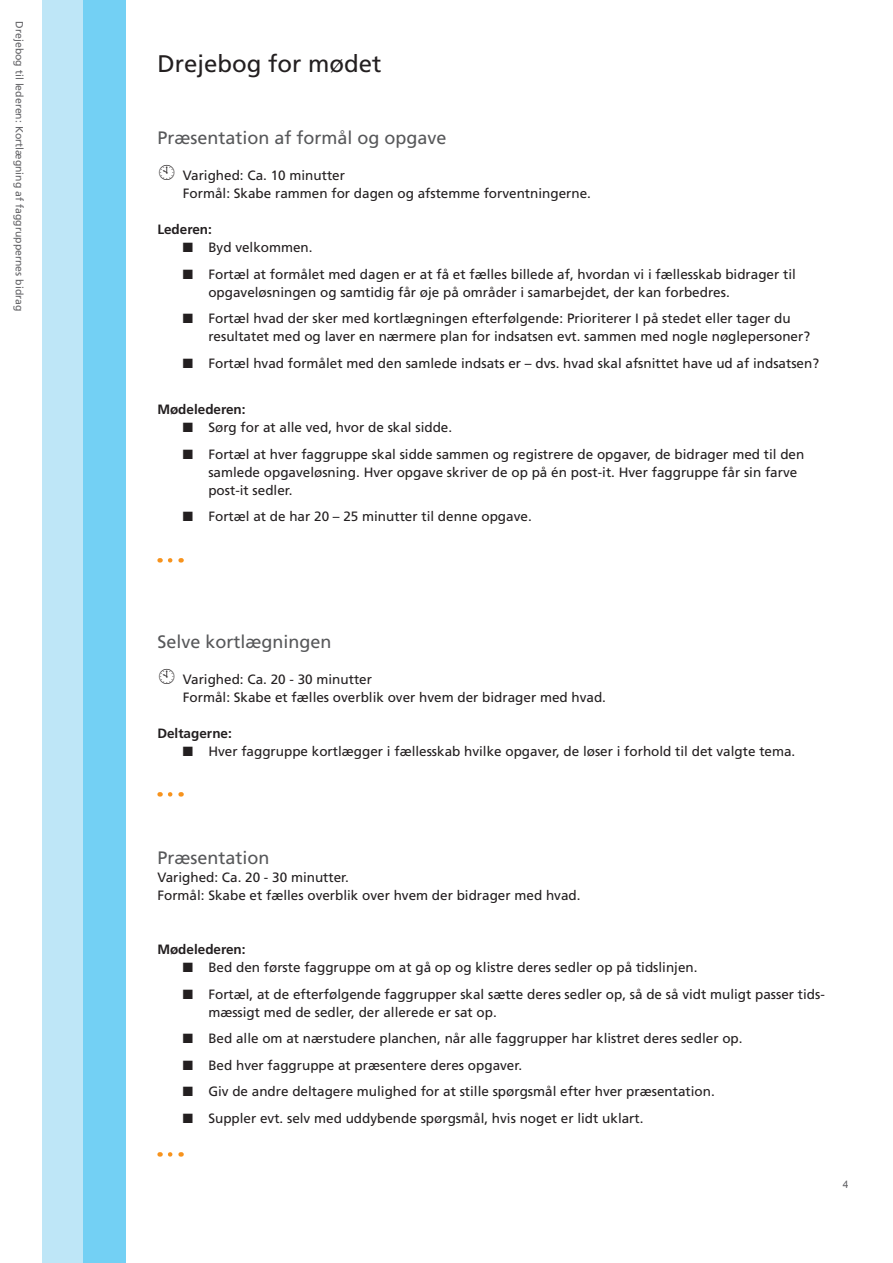
<style>
.page{position:relative;width:893px;height:1263px;background:#fff}
.page>*{position:absolute;margin:0;border:0;box-sizing:border-box;transform-origin:0 0}
.t1{font:24px "Frutiger";color:#231f20}
.t2{font:18px "Frutiger";color:#57585a}
.brød{font:13.5px/18px "Frutiger";color:#231f20}
.brød_bullets__kun_in{font:13.5px "Frutiger";color:#231f20}
.t3{font:700 13.5px "Frutiger";color:#231f20}
.t4{font:10.5px "Frutiger";color:#636366}
.t5{font:10.5px "Arial";color:#636366}
</style>
<div class="page">
<div style="left:82px;top:0;width:44px;height:1263px;background:#73d0f4"></div>
<div style="left:42px;top:0;width:40px;height:1263px;background:#bee6f7"></div>
<svg style="left:170px;top:558px;width:3px;height:5px"></svg>
<svg style="left:170px;top:792px;width:3px;height:5px"></svg>
<svg style="left:170px;top:1152px;width:3px;height:5px"></svg>
<p class="t4" style="left:26px;top:21px;width:291px;rotate:90deg">Drejebog til lederen: Kortlægning af faggruppernes bidrag</p>
<h1 class="t1" style="left:157px;top:49px;width:226px">Drejebog for mødet</h1>
<h2 class="t2" style="left:157px;top:127px;width:291px">Præsentation af formål og opgave</h2>
<p class="brød" style="left:183px;top:166px;width:164px">Varighed: Ca. 10 minutter</p>
<p class="brød_bullets__kun_in" style="left:183px;top:185px;width:410px">Formål: Skabe rammen for dagen og afstemme forventningerne.</p>
<h4 class="t3" style="left:157px;top:221px;width:56px">Lederen:</h4>
<p class="brød" style="left:183px;top:238px;width:131px">■ Byd velkommen.</p>
<p class="brød" style="left:208px;top:265px;width:589px;text-indent:-26px">■ Fortæl at formålet med dagen er at få et fælles billede af, hvordan vi i fællesskab bidrager til opgaveløsningen og samtidig får øje på områder i samarbejdet, der kan forbedres.</p>
<p class="brød" style="left:208px;top:309px;width:603px;text-indent:-26px">■ Fortæl hvad der sker med kortlægningen efterfølgende: Prioriterer I på stedet eller tager du resultatet med og laver en nærmere plan for indsatsen evt. sammen med nogle nøglepersoner?</p>
<p class="brød" style="left:183px;top:354px;width:638px">■ Fortæl hvad formålet med den samlede indsats er – dvs. hvad skal afsnittet have ud af indsatsen?</p>
<h4 class="t3" style="left:157px;top:401px;width:90px">Mødelederen:</h4>
<p class="brød" style="left:183px;top:418px;width:271px">■ Sørg for at alle ved, hvor de skal sidde.</p>
<p class="brød" style="left:208px;top:445px;width:597px;text-indent:-26px">■ Fortæl at hver faggruppe skal sidde sammen og registrere de opgaver, de bidrager med til den samlede opgaveløsning. Hver opgave skriver de op på én post-it. Hver faggruppe får sin farve post-it sedler.</p>
<p class="brød" style="left:183px;top:507px;width:350px">■ Fortæl at de har 20 – 25 minutter til denne opgave.</p>
<h2 class="t2" style="left:157px;top:631px;width:176px">Selve kortlægningen</h2>
<p class="brød" style="left:183px;top:670px;width:191px">Varighed: Ca. 20 - 30 minutter</p>
<p class="brød_bullets__kun_in" style="left:183px;top:689px;width:425px">Formål: Skabe et fælles overblik over hvem der bidrager med hvad.</p>
<h4 class="t3" style="left:157px;top:725px;width:76px">Deltagerne:</h4>
<p class="brød" style="left:183px;top:742px;width:614px">■ Hver faggruppe kortlægger i fællesskab hvilke opgaver, de løser i forhold til det valgte tema.</p>
<h2 class="t2" style="left:157px;top:847px;width:114px">Præsentation</h2>
<p class="brød" style="left:157px;top:868px;width:193px">Varighed: Ca. 20 - 30 minutter.</p>
<p class="brød" style="left:157px;top:886px;width:425px">Formål: Skabe et fælles overblik over hvem der bidrager med hvad.</p>
<h4 class="t3" style="left:157px;top:941px;width:90px">Mødelederen:</h4>
<p class="brød" style="left:183px;top:958px;width:516px">■ Bed den første faggruppe om at gå op og klistre deres sedler op på tidslinjen.</p>
<p class="brød" style="left:208px;top:985px;width:618px;text-indent:-26px">■ Fortæl, at de efterfølgende faggrupper skal sætte deres sedler op, så de så vidt muligt passer tids&shy;mæssigt med de sedler, der allerede er sat op.</p>
<p class="brød" style="left:183px;top:1029px;width:561px">■ Bed alle om at nærstudere planchen, når alle faggrupper har klistret deres sedler op.</p>
<p class="brød" style="left:183px;top:1056px;width:341px">■ Bed hver faggruppe at præsentere deres opgaver.</p>
<p class="brød" style="left:183px;top:1082px;width:533px">■ Giv de andre deltagere mulighed for at stille spørgsmål efter hver præsentation.</p>
<p class="brød" style="left:183px;top:1109px;width:462px">■ Suppler evt. selv med uddybende spørgsmål, hvis noget er lidt uklart.</p>
<p class="t5" style="left:843px;top:1177px;width:7px">4</p>
</div>
